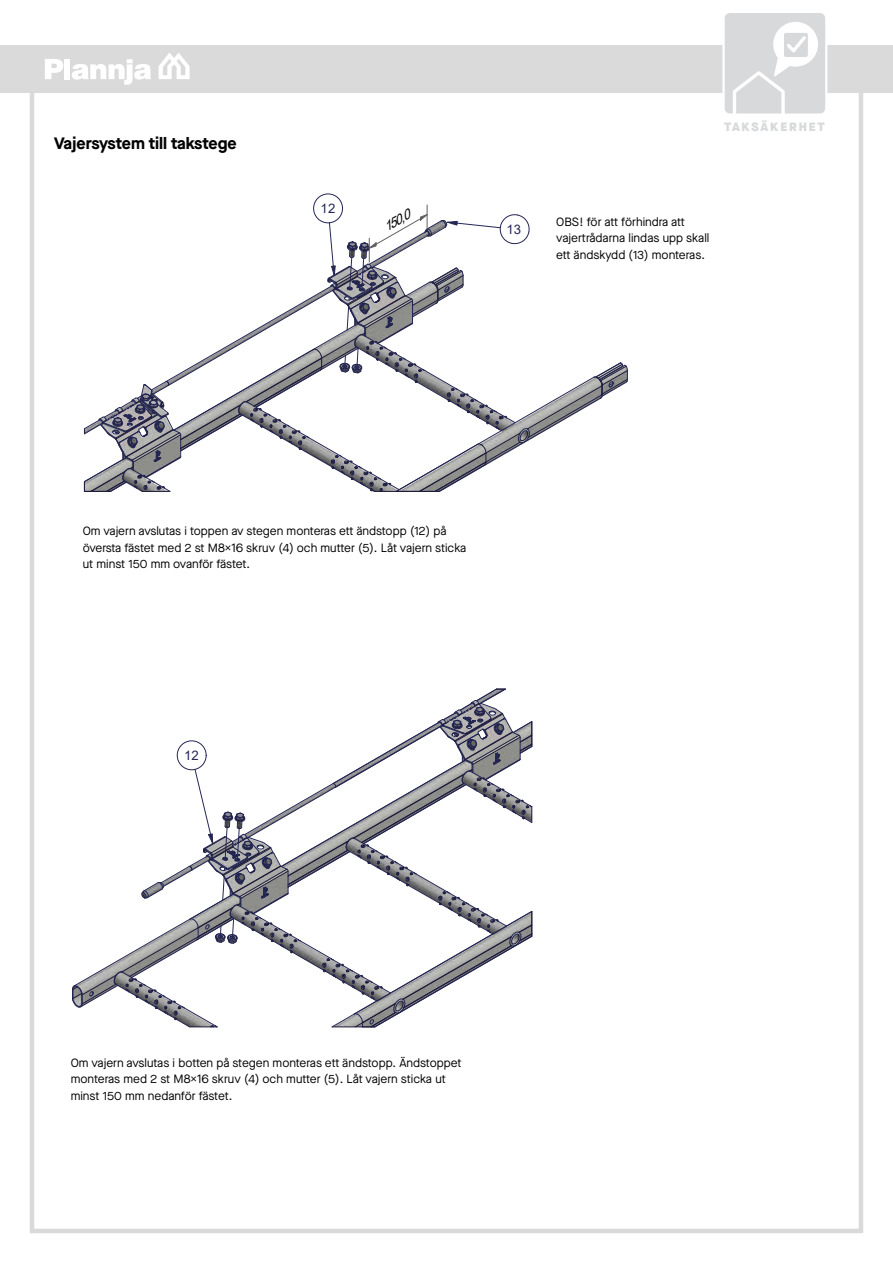
<style>
.page{position:relative;width:893px;height:1263px;background:#fff}
.page>*{position:absolute;margin:0;border:0;box-sizing:border-box;transform-origin:0 0}
.t1{font:700 16.5px "Maison Neue";color:#000}
.t2{font:13.05px "Arial";color:#242754}
.t3{font:italic 13.05px "Arial";color:#010202}
.t4{font:12px/16.5px "Maison Neue";color:#000}
.t5{font:900 12px "Maison Neue";letter-spacing:.155em;color:#d8d9da}
</style>
<div class="page">
<div style="left:0;top:45px;width:893px;height:47px;background:#dadada"></div>
<div style="left:723px;top:12px;width:103px;height:103px;background:#d8d9da;border-radius:6px"></div>
<div style="left:722px;top:11px;width:105px;height:105px;border:2px solid #fff;border-radius:6px"></div>
<svg style="left:731px;top:22px;width:88px;height:93px"></svg>
<svg style="left:45px;top:59px;width:18px;height:20px"></svg>
<div style="left:64px;top:59px;width:6px;height:20px;background:#fff"></div>
<svg style="left:72px;top:59px;width:79px;height:26px"></svg>
<svg style="left:159px;top:53px;width:31px;height:26px"></svg>
<div style="left:313px;top:194px;width:30px;height:29px;border:1px solid #242754;border-radius:50%"></div>
<svg style="left:83px;top:205px;width:545px;height:287px"></svg>
<svg style="left:72px;top:688px;width:461px;height:340px"></svg>
<div style="left:177px;top:740px;width:30px;height:30px;border:1px solid #242754;border-radius:50%"></div>
<h1 class="t1" style="left:54px;top:131px;width:184px">Vajersystem till takstege</h1>
<p class="t2" style="left:321px;top:200px;width:16px">12</p>
<p class="t3" style="left:380px;top:220px;width:30px;rotate:-30deg">150,0</p>
<p class="t2" style="left:507px;top:220px;width:16px">13</p>
<p class="t5" style="left:724px;top:117px;width:102px">TAKSÄKERHET</p>
<p class="t4" style="left:556px;top:213px;width:155px">OBS! för att förhindra att vajertrådarna lindas upp skall ett ändskydd (13) monteras.</p>
<p class="t4" style="left:83px;top:523px;width:385px">Om vajern avslutas i toppen av stegen monteras ett ändstopp (12) på översta fästet med 2 st M8x16 skruv (4) och mutter (5). Låt vajern sticka ut minst 150 mm ovanför fästet.</p>
<p class="t2" style="left:184px;top:746px;width:16px">12</p>
<p class="t4" style="left:71px;top:1054px;width:392px">Om vajern avslutas i botten på stegen monteras ett ändstopp. Ändstoppet monteras med 2 st M8x16 skruv (4) och mutter (5). Låt vajern sticka ut minst 150 mm nedanför fästet.</p>
</div>
